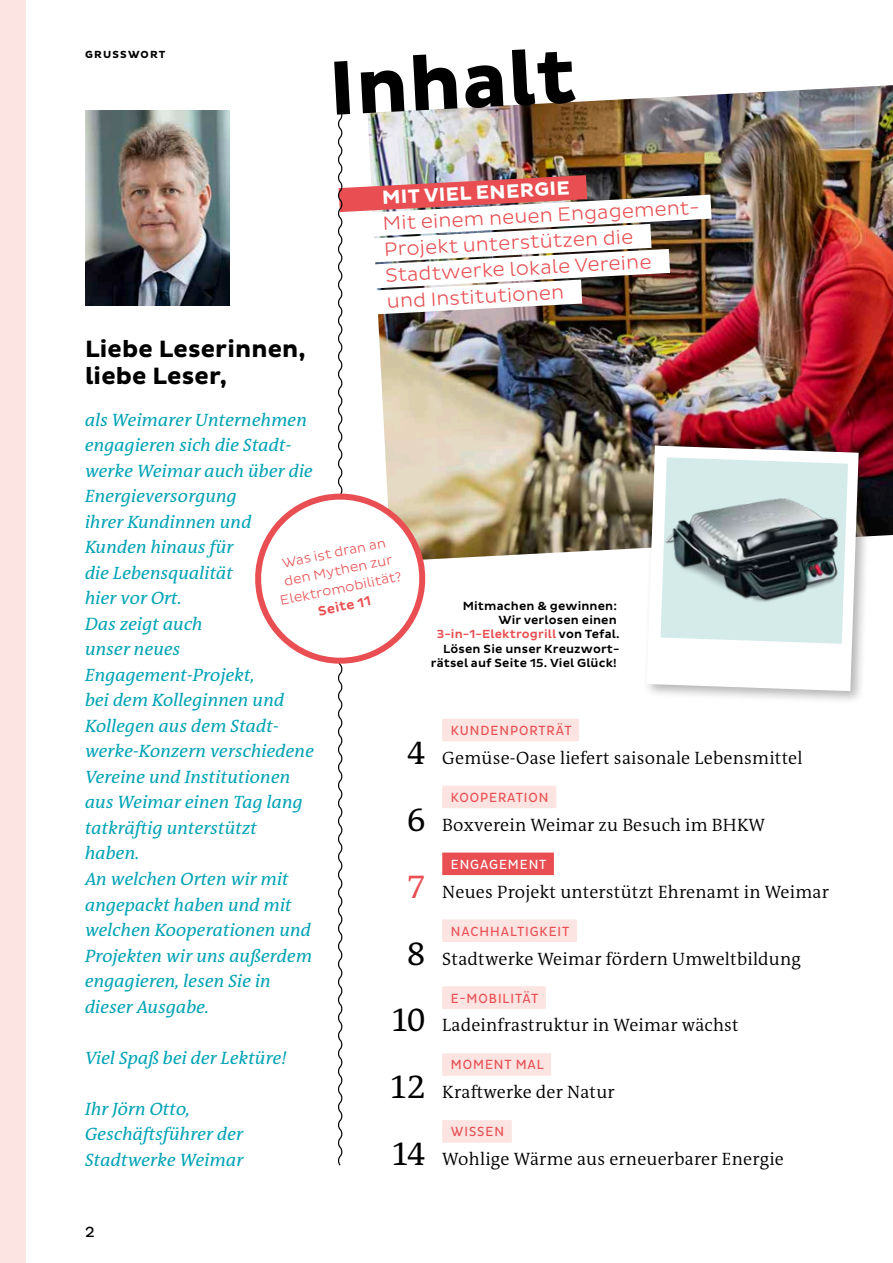
<style>
.page{position:relative;width:893px;height:1263px;background:#fff}
.page>*{position:absolute;margin:0;border:0;box-sizing:border-box;transform-origin:0 0}
.t1{font:700 78px "Pluto Sans";color:#000}
.t2{font:33px/66.9px "The Antiqua B W5 Plain";color:#000}
.t3{font:33px "The Antiqua B W5 Plain";color:#e94f52}
.t4{font:700 24px/27px "Pluto Sans";letter-spacing:.005em;color:#000}
.t5{font:300 19.5px/26px "Pluto Sans";color:#e94f52}
.t6{font:700 19.5px "Pluto Sans";color:#fff}
.t7{font:italic 18px/25.5px "The Antiqua B W5 Plain";letter-spacing:.005em;color:#00a3b6}
.t8{font:300 18px "The Antiqua B W4";letter-spacing:.01em;color:#000}
.t9{font:15px "Pluto Sans";color:#000}
.t10{font:13.5px "Pluto Sans Cond";letter-spacing:.07em;color:#e94f52}
.t11{font:300 13.5px/18px "Pluto Sans";color:#e94f52;text-align:center}
.t12{font:13.5px "Pluto Sans Cond";letter-spacing:.07em;color:#fff}
.t13{font:500 13.5px "Pluto Sans";color:#e94f52}
.t14{font:500 12px/14.2px "Pluto Sans";letter-spacing:.01em;color:#000;text-align:right}
.t15{font:700 10.5px "Pluto Sans";letter-spacing:.11em;color:#000}
.s1{color:#e94f52}
</style>
<div class="page">
<img style="left:440px;top:85px;width:453px;height:452px">
<div style="left:0;top:0;width:26px;height:1263px;background:#fbe4e2"></div>
<img style="left:85px;top:111px;width:145px;height:195px">
<div style="left:642px;top:441px;width:230px;height:264px;background:#000;opacity:.3"></div>
<svg style="left:848px;top:446px;width:11px;height:245px"></svg>
<img style="left:255px;top:109px;width:593px;height:1057px">
<p class="t15" style="left:85px;top:49px;width:82px">GRUSSWORT</p>
<h3 class="t4" style="left:85px;top:336px;width:222px">Liebe Leserinnen, liebe Leser,</h3>
<h1 class="t1" style="left:327px;top:44px;width:249px;rotate:-3deg">Inhalt</h1>
<p class="t6" style="left:382px;top:186px;width:189px;rotate:-3deg">MIT VIEL ENERGIE</p>
<p class="t5" style="left:382px;top:211px;width:318px;rotate:-3deg">Mit einem neuen Engagement-<br>Projekt unterstützen die<br>Stadtwerke lokale Vereine<br>und Institutionen</p>
<p class="t7" style="left:85px;top:407px;width:231px">als Weimarer Unternehmen engagieren sich die Stadt&shy;werke Weimar auch über die<br>Energieversorgung<br>ihrer Kundinnen und<br>Kunden hinaus für<br>die Lebensqualität<br>hier vor Ort.<br>Das zeigt auch<br>unser neues<br>Engagement-Projekt,<br>bei dem Kolleginnen und<br>Kollegen aus dem Stadt&shy;werke-Konzern verschiedene<br>Vereine und Institutionen aus Weimar einen Tag lang tatkräftig unterstützt haben.<br>An welchen Orten wir mit angepackt haben und mit welchen Kooperationen und<br>Projekten wir uns außerdem engagieren, lesen Sie in dieser Ausgabe.</p>
<p class="t7" style="left:85px;top:1045px;width:203px">Viel Spaß bei der Lektüre!</p>
<p class="t7" style="left:85px;top:1096px;width:160px">Ihr Jörn Otto,<br>Geschäftsführer der<br>Stadtwerke Weimar</p>
<p class="t11" style="left:272px;top:556px;width:125px;rotate:-11deg">Was ist dran an den Mythen zur<br>Elektromobilität?</p>
<p class="t13" style="left:317px;top:603px;width:55px;rotate:-11deg">Seite 11</p>
<p class="t14" style="left:431px;top:599px;width:190px">Mitmachen &amp; gewinnen:<br>Wir verlosen einen<br><span class="s1">3-in-1-Elektrogrill</span> von Tefal.<br>Lösen Sie unser Kreuzwort&shy;rätsel auf Seite 15. Viel Glück!</p>
<p class="t10" style="left:451px;top:723px;width:122px">KUNDENPORTRÄT</p>
<p class="t8" style="left:442px;top:746px;width:362px">Gemüse-Oase liefert saisonale Lebensmittel</p>
<p class="t10" style="left:451px;top:789px;width:99px">KOOPERATION</p>
<p class="t8" style="left:442px;top:813px;width:324px">Boxverein Weimar zu Besuch im BHKW</p>
<p class="t12" style="left:451px;top:856px;width:97px">ENGAGEMENT</p>
<p class="t8" style="left:442px;top:880px;width:388px">Neues Projekt unterstützt Ehrenamt in Weimar</p>
<p class="t10" style="left:451px;top:923px;width:120px">NACHHALTIGKEIT</p>
<p class="t8" style="left:442px;top:947px;width:360px">Stadtwerke Weimar fördern Umweltbildung</p>
<p class="t10" style="left:451px;top:990px;width:89px">E-MOBILITÄT</p>
<p class="t8" style="left:442px;top:1014px;width:298px">Ladeinfrastruktur in Weimar wächst</p>
<p class="t10" style="left:451px;top:1057px;width:94px">MOMENT MAL</p>
<p class="t8" style="left:442px;top:1081px;width:174px">Kraftwerke der Natur</p>
<p class="t10" style="left:451px;top:1124px;width:55px">WISSEN</p>
<p class="t8" style="left:442px;top:1147px;width:343px">Wohlige Wärme aus erneuerbarer Energie</p>
<h2 class="t2" style="left:407px;top:719px;width:20px">4<br>6</h2>
<h2 class="t3" style="left:407px;top:865px;width:20px">7</h2>
<h2 class="t2" style="left:390px;top:920px;width:37px;text-align:center">8<br>10<br>12<br>14</h2>
<p class="t9" style="left:85px;top:1224px;width:11px">2</p>
</div>
